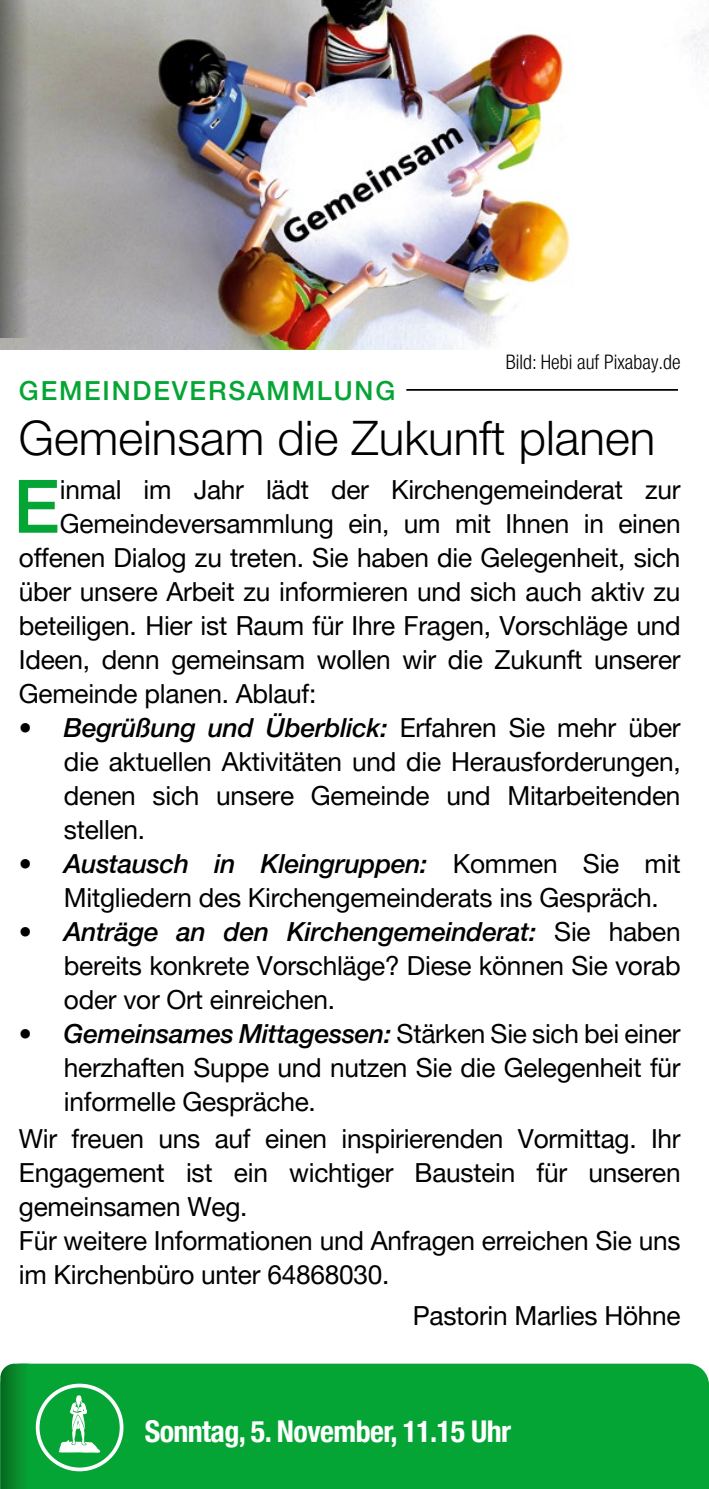
<style>
.page{position:relative;width:709px;height:1489px;background:#fff}
.page>*{position:absolute;margin:0;border:0;box-sizing:border-box;transform-origin:0 0}
.t1{font:500 73.75px "Helvetica Neue LT Pro";color:#05a535}
.t2{font:300 47.5px "Helvetica Neue LT Pro";color:#000}
.t3{font:700 condensed 30px "Helvetica Neue LT Pro";letter-spacing:-.02em;color:#fff}
.t4{font:26.25px/34px "Helvetica Neue LT Pro";letter-spacing:-.01em;color:#000;text-align:justify}
.t5{font:500 26.25px "Helvetica Neue LT Pro";letter-spacing:.07em;color:#05a535}
.t6{font:300 condensed 20px "Helvetica Neue LT Pro";color:#000}
.s1{font-weight:500;font-style:italic}
</style>
<div class="page">
<img style="left:0;top:0;width:708px;height:349px">
<div style="left:0;top:0;width:28px;height:337px;background:linear-gradient(to right,#696966,#a5a49f)"></div>
<hr style="left:406px;top:389px;width:272px;height:2px;background:#000">
<div style="left:29px;top:1363px;width:680px;height:125px;background:#05a535"></div>
<div style="left:38px;top:1385px;width:84px;height:84px;background:#05a535;border-radius:50%"></div>
<div style="left:36px;top:1383px;width:87px;height:88px;border:4px solid #fff;border-radius:50%"></div>
<svg style="left:59px;top:1395px;width:42px;height:57px"></svg>
<svg style="left:0;top:1363px;width:29px;height:125px;background:#0b892e"></svg>
<p class="t6" style="left:506px;top:350px;width:176px">Bild: Hebi auf Pixabay.de</p>
<p class="t5" style="left:19px;top:374px;width:378px">GEMEINDEVERSAMMLUNG</p>
<h2 class="t2" style="left:19px;top:408px;width:638px">Gemeinsam die Zukunft planen</h2>
<h1 class="t1" style="left:13px;top:462px;width:48px">E</h1>
<p class="t4" style="left:60px;top:471px;width:622px">inmal im Jahr lädt der Kirchengemeinderat zur</p>
<p class="t4" style="left:60px;top:505px;width:622px">Gemeindeversammlung ein, um mit Ihnen in einen</p>
<p class="t4" style="left:19px;top:539px;width:663px">offenen Dialog zu treten. Sie haben die Gelegenheit, sich</p>
<p class="t4" style="left:19px;top:573px;width:663px">über unsere Arbeit zu informieren und sich auch aktiv zu</p>
<p class="t4" style="left:19px;top:607px;width:663px">beteiligen. Hier ist Raum für Ihre Fragen, Vorschläge und</p>
<p class="t4" style="left:19px;top:641px;width:663px">Ideen, denn gemeinsam wollen wir die Zukunft unserer</p>
<p class="t4" style="left:19px;top:675px;width:299px">Gemeinde planen. Ablauf:</p>
<p class="t4" style="left:64px;top:709px;width:618px;text-indent:-45px"><span class="s1">• Begrüßung und Überblick:</span> Erfahren Sie mehr über die aktuellen Aktivitäten und die Herausforderungen, denen sich unsere Gemeinde und Mitarbeitenden stellen.</p>
<p class="t4" style="left:64px;top:845px;width:618px;text-indent:-45px"><span class="s1">• Austausch in Kleingruppen:</span> Kommen Sie mit<br>Mitgliedern des Kirchengemeinderats ins Gespräch.</p>
<p class="t4" style="left:64px;top:913px;width:618px;text-indent:-45px"><span class="s1">• Anträge an den Kirchengemeinderat:</span> Sie haben bereits konkrete Vorschläge? Diese können Sie vorab oder vor Ort einreichen.</p>
<p class="t4" style="left:64px;top:1015px;width:618px;text-indent:-45px"><span class="s1">• Gemeinsames Mittagessen:</span> Stärken Sie sich bei einer herzhaften Suppe und nutzen Sie die Gelegenheit für informelle Gespräche.</p>
<p class="t4" style="left:19px;top:1121px;width:663px;text-align:left">Wir freuen uns auf einen inspirierenden Vormittag. Ihr Engagement ist ein wichtiger Baustein für unseren gemeinsamen Weg.<br>Für weitere Informationen und Anfragen erreichen Sie uns im Kirchenbüro unter 64868030.</p>
<p class="t4" style="left:413px;top:1297px;width:269px">Pastorin Marlies Höhne</p>
<p class="t3" style="left:145px;top:1412px;width:368px">Sonntag, 5. November, 11.15 Uhr</p>
</div>
